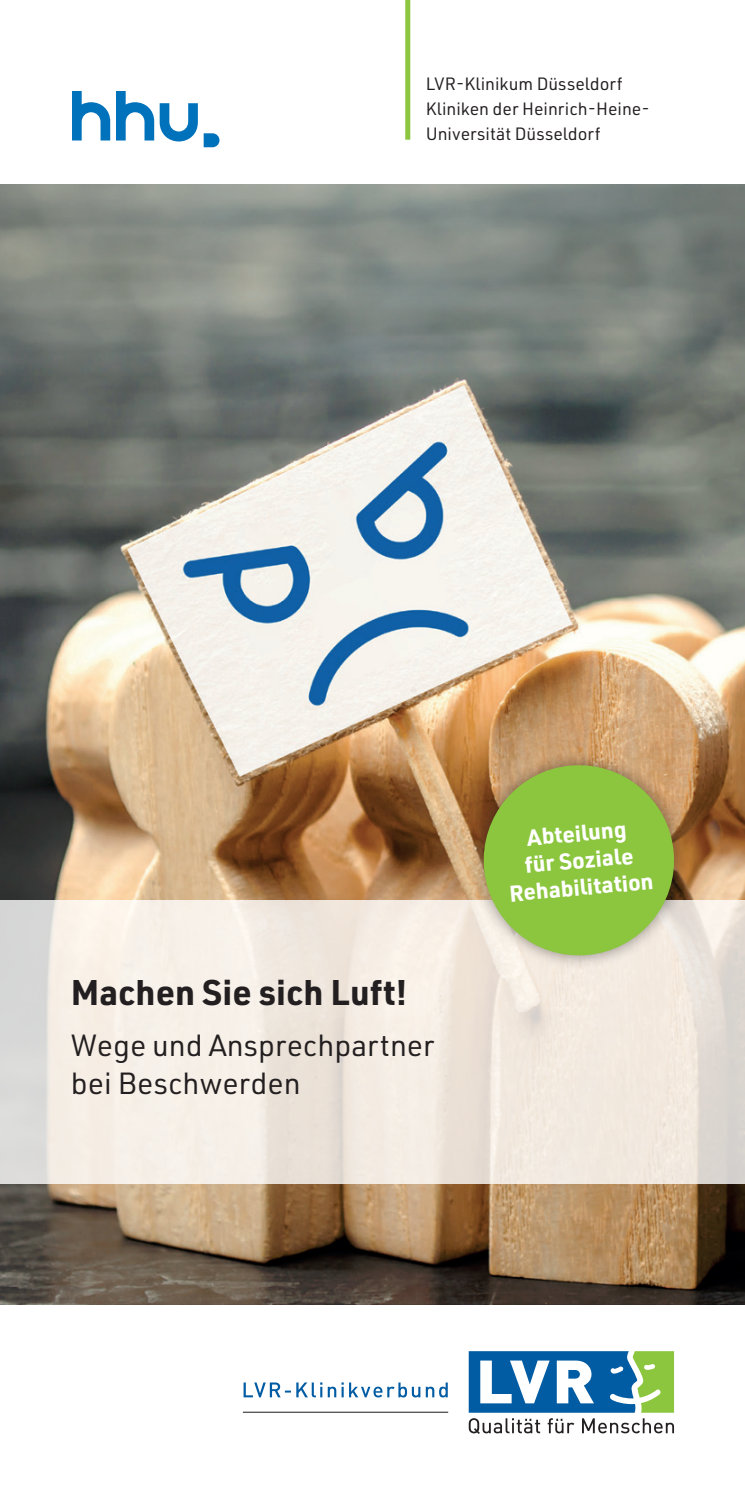
<style>
.page{position:relative;width:745px;height:1489px;background:#fff}
.page>*{position:absolute;margin:0;border:0;box-sizing:border-box;transform-origin:0 0}
.t1{font:700 35px "URWDIN";color:#231f20}
.t2{font:30px/37.5px "URWDIN";color:#231f20}
.t3{font:700 22.5px/27px "URWDIN";color:#fff;text-align:center}
.t4{font:17.5px/25px "URWDIN";color:#231f20}
</style>
<div class="page">
<img style="left:0;top:184px;width:744px;height:1119px">
<svg style="left:0;top:900px;width:744px;height:283px;background:#efe8e0"></svg>
<div style="left:405px;top:0;width:5px;height:140px;background:#8bc63e"></div>
<svg style="left:72px;top:91px;width:38px;height:49px"></svg>
<svg style="left:116px;top:91px;width:103px;height:56px"></svg>
<svg style="left:243px;top:1382px;width:204px;height:15px"></svg>
<svg style="left:468px;top:1351px;width:205px;height:82px"></svg>
<hr style="left:243px;top:1411px;width:205px;height:1px;background:#231f20">
<div style="left:468px;top:750px;width:220px;height:220px;background:#231f20;opacity:.5"></div>
<svg style="left:479px;top:761px;width:198px;height:198px;background:#9bbf54"></svg>
<p class="t4" style="left:425px;top:70px;width:225px">LVR-Klinikum Düsseldorf<br>Kliniken der Heinrich-Heine-<br>Universität Düsseldorf</p>
<h1 class="t1" style="left:71px;top:968px;width:338px">Machen Sie sich Luft!</h1>
<h2 class="t2" style="left:71px;top:1025px;width:365px">Wege und Ansprechpartner bei Beschwerden</h2>
<p class="t3" style="left:503px;top:825px;width:146px;rotate:-5deg">Abteilung<br>für Soziale<br>Rehabilitation</p>
</div>
